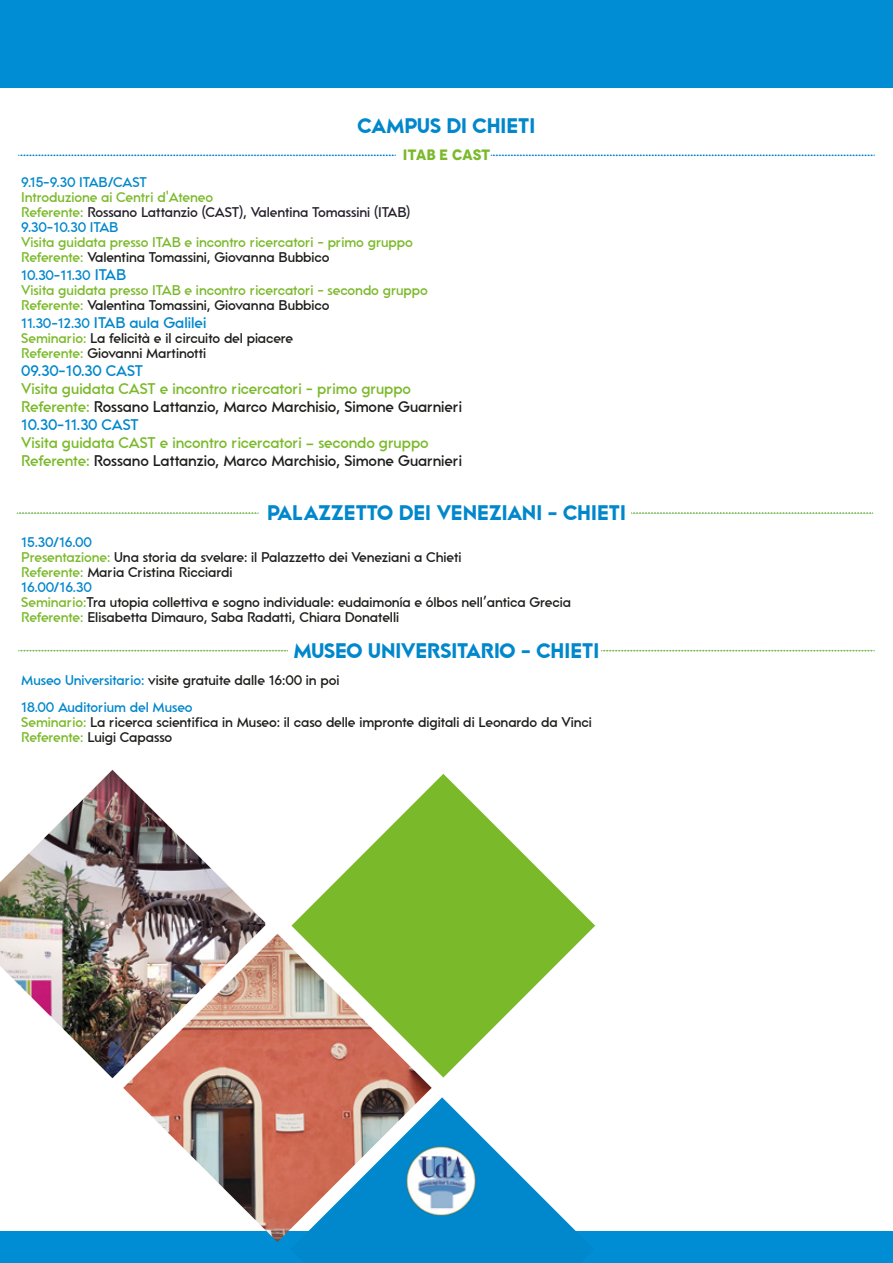
<style>
.page{position:relative;width:893px;height:1263px;background:#fff}
.page>*{position:absolute;margin:0;border:0;box-sizing:border-box;transform-origin:0 0}
.t1{font:700 22.5px "Redtone";color:#0087cc}
.t2{font:500 16.5px/18px "Redtone";letter-spacing:-.005em;color:#7ab929}
.t3{font:500 16.5px "Redtone";letter-spacing:-.005em;color:#0087cc}
.t4{font:500 15px/15px "Redtone";letter-spacing:-.005em;color:#1d1d1b}
.t5{font:500 15px/15px "Redtone";letter-spacing:-.005em;color:#7ab929}
.t6{font:500 15px/15px "Redtone";letter-spacing:-.005em;color:#251f2b}
.t7{font:500 15px/27px "Redtone";letter-spacing:-.005em;color:#0087cc}
.t8{font:700 15px "Novecento";color:#7ab929}
.s1{color:#7ab929}
.s2{color:#0087cc}
.s3{color:#1d1d1b}
.s4{font-size:16.5px;color:#0087cc}
.s5{font-size:15px}
</style>
<div class="page">
<div style="left:0;top:0;width:893px;height:87px;background:#008dd4"></div>
<div style="left:0;top:1231px;width:893px;height:32px;background:#008dd4"></div>
<img style="left:0;top:770px;width:265px;height:308px">
<img style="left:123px;top:934px;width:309px;height:308px">
<svg style="left:290px;top:1097px;width:286px;height:145px"></svg>
<svg style="left:291px;top:774px;width:304px;height:303px"></svg>
<img style="left:404px;top:1144px;width:74px;height:74px">
<svg style="left:491px;top:155px;width:384px;height:1px"></svg>
<svg style="left:18px;top:155px;width:378px;height:1px"></svg>
<svg style="left:631px;top:512px;width:242px;height:2px"></svg>
<svg style="left:17px;top:512px;width:242px;height:2px"></svg>
<svg style="left:601px;top:650px;width:274px;height:1px"></svg>
<svg style="left:18px;top:650px;width:270px;height:1px"></svg>
<h1 class="t1" style="left:358px;top:115px;width:179px">CAMPUS DI CHIETI</h1>
<p class="t8" style="left:403px;top:145px;width:88px">ITAB E CAST</p>
<p class="t7" style="left:21px;top:169px;width:127px">9.15-9.30 ITAB/CAST</p>
<p class="t6" style="left:21px;top:190px;width:391px"><span class="s1">Introduzione ai Centri d'Ateneo<br>Referente:</span> Rossano Lattanzio (CAST), Valentina Tomassini (ITAB)<br><span class="s2">9.30-10.30 ITAB</span></p>
<p class="t5" style="left:21px;top:235px;width:393px">Visita guidata presso ITAB e incontro ricercatori - primo gruppo<br>Referente: <span class="s3">Valentina Tomassini, Giovanna Bubbico</span></p>
<p class="t5" style="left:21px;top:268px;width:408px"><span class="s2">10.30-11.30</span> <span class="s4">ITAB<br></span>Visita guidata presso ITAB e incontro ricercatori - secondo gruppo<br>Referente: <span class="s3">Valentina Tomassini, Giovanna Bubbico</span></p>
<p class="t3" style="left:21px;top:315px;width:187px"><span class="s5">11.30-12.30</span> ITAB aula Galilei</p>
<p class="t4" style="left:21px;top:331px;width:273px"><span class="s1">Seminario:</span> La felicità e il circuito del piacere<br><span class="s1">Referente:</span> Giovanni Martinotti</p>
<p class="t3" style="left:21px;top:363px;width:123px">09.30-10.30 CAST</p>
<p class="t2" style="left:21px;top:380px;width:442px">Visita guidata CAST e incontro ricercatori - primo gruppo<br>Referente: <span class="s3">Rossano Lattanzio, Marco Marchisio, Simone Guarnieri<br></span><span class="s2">10.30-11.30 CAST</span></p>
<p class="t2" style="left:21px;top:434px;width:442px">Visita guidata CAST e incontro ricercatori – secondo gruppo<br>Referente: <span class="s3">Rossano Lattanzio, Marco Marchisio, Simone Guarnieri</span></p>
<h1 class="t1" style="left:267px;top:502px;width:360px">PALAZZETTO DEI VENEZIANI - CHIETI</h1>
<p class="t4" style="left:21px;top:535px;width:551px"><span class="s2">15.30/16.00<br></span><span class="s1">Presentazione:</span> Una storia da svelare: il Palazzetto dei Veneziani a Chieti<br><span class="s1">Referente:</span> Maria Cristina Ricciardi<br><span class="s2">16.00/16.30<br></span><span class="s1">Seminario:</span>Tra utopia collettiva e sogno individuale: eudaimonía e ólbos nell’antica Grecia <span class="s1">Referente:</span> Elisabetta Dimauro, Saba Radatti, Chiara Donatelli</p>
<h1 class="t1" style="left:294px;top:640px;width:307px">MUSEO UNIVERSITARIO - CHIETI</h1>
<p class="t7" style="left:21px;top:667px;width:320px">Museo Universitario: <span class="s3">visite gratuite dalle 16:00 in poi<br></span>18.00 Auditorium del Museo</p>
<p class="t4" style="left:21px;top:715px;width:572px"><span class="s1">Seminario:</span> La ricerca scientifica in Museo: il caso delle impronte digitali di Leonardo da Vinci<br><span class="s1">Referente:</span> Luigi Capasso</p>
</div>
